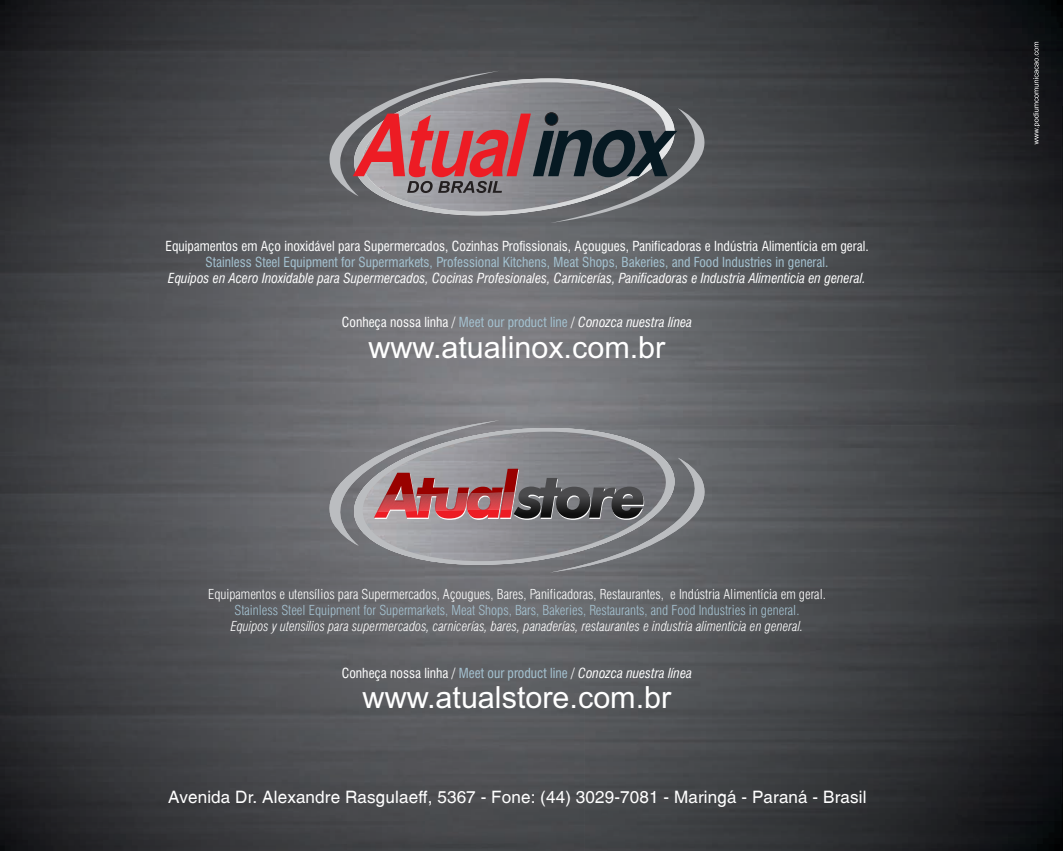
<style>
.page{position:relative;width:1063px;height:851px;background:#fff}
.page>*{position:absolute;margin:0;border:0;box-sizing:border-box;transform-origin:0 0}
.t1{font:30.6px "Arial";color:#fff}
.t2{font:17.1px "Switzerland Plain";letter-spacing:.005em;color:#fff}
.t3{font:condensed 13.5px "Swiss 721 BT";color:#fff}
.t4{font:italic condensed 13.5px "Swiss 721 BT";color:#fff}
.t5{font:300 condensed 13.5px "Swiss 721 BT";color:#fff}
.t6{font:italic 300 condensed 13.5px "Swiss 721 BT";color:#fff}
.t7{font:condensed 13.5px "Swiss 721 BT";color:#a5c3d2}
.t8{font:300 condensed 13.5px "Swiss 721 BT";color:#a5c3d2}
.s1{color:#a5c3d2}
.s2{font-style:italic}
</style>
<div class="page">
<img style="left:0;top:0;width:319px;height:850px">
<img style="left:319px;top:0;width:744px;height:106px">
<img style="left:319px;top:106px;width:106px;height:744px">
<img style="left:638px;top:106px;width:425px;height:744px">
<img style="left:425px;top:223px;width:213px;height:197px">
<img style="left:585px;top:572px;width:53px;height:278px">
<img style="left:425px;top:572px;width:160px;height:278px">
<svg style="left:1033px;top:42px;width:7px;height:102px"></svg>
<svg style="left:323px;top:420px;width:388px;height:152px"></svg>
<svg style="left:323px;top:71px;width:388px;height:152px"></svg>
<div style="left:545px;top:113px;width:13px;height:12px;background:#061922;border-radius:50%"></div>
<div style="left:545px;top:112px;width:13px;height:14px;border:1px solid #231f20;border-radius:50%"></div>
<p class="t3" style="left:165px;top:240px;width:705px">Equipamentos em Aço inoxidável para Supermercados, Cozinhas Profissionais, Açougues, Panificadoras e Indústria Alimentícia em geral.</p>
<p class="t7" style="left:206px;top:256px;width:624px">Stainless Steel Equipment for Supermarkets, Professional Kitchens, Meat Shops, Bakeries, and Food Industries in general.</p>
<p class="t4" style="left:168px;top:273px;width:699px">Equipos en Acero Inoxidable para Supermercados, Cocinas Profesionales, Carnicerías, Panificadoras e Industria Alimenticia en general.</p>
<p class="t3" style="left:342px;top:317px;width:352px">Conheça nossa linha / <span class="s1">Meet our product line</span> / <span class="s2">Conozca nuestra línea</span></p>
<h1 class="t1" style="left:369px;top:335px;width:298px">www.atualinox.com.br</h1>
<p class="t5" style="left:208px;top:588px;width:619px">Equipamentos e utensílios para Supermercados, Açougues, Bares, Panificadoras, Restaurantes, e Indústria Alimentícia em geral.</p>
<p class="t8" style="left:235px;top:605px;width:566px">Stainless Steel Equipment for Supermarkets, Meat Shops, Bars, Bakeries, Restaurants, and Food Industries in general.</p>
<p class="t6" style="left:231px;top:621px;width:574px">Equipos y utensilios para supermercados, carnicerías, bares, panaderías, restaurantes e industria alimenticia en general.</p>
<p class="t3" style="left:342px;top:667px;width:352px">Conheça nossa linha / <span class="s1">Meet our product line</span> / <span class="s2">Conozca nuestra línea</span></p>
<h1 class="t1" style="left:363px;top:686px;width:310px">www.atualstore.com.br</h1>
<p class="t2" style="left:168px;top:786px;width:700px">Avenida Dr. Alexandre Rasgulaeff, 5367 - Fone: (44) 3029-7081 - Maringá - Paraná - Brasil</p>
</div>
